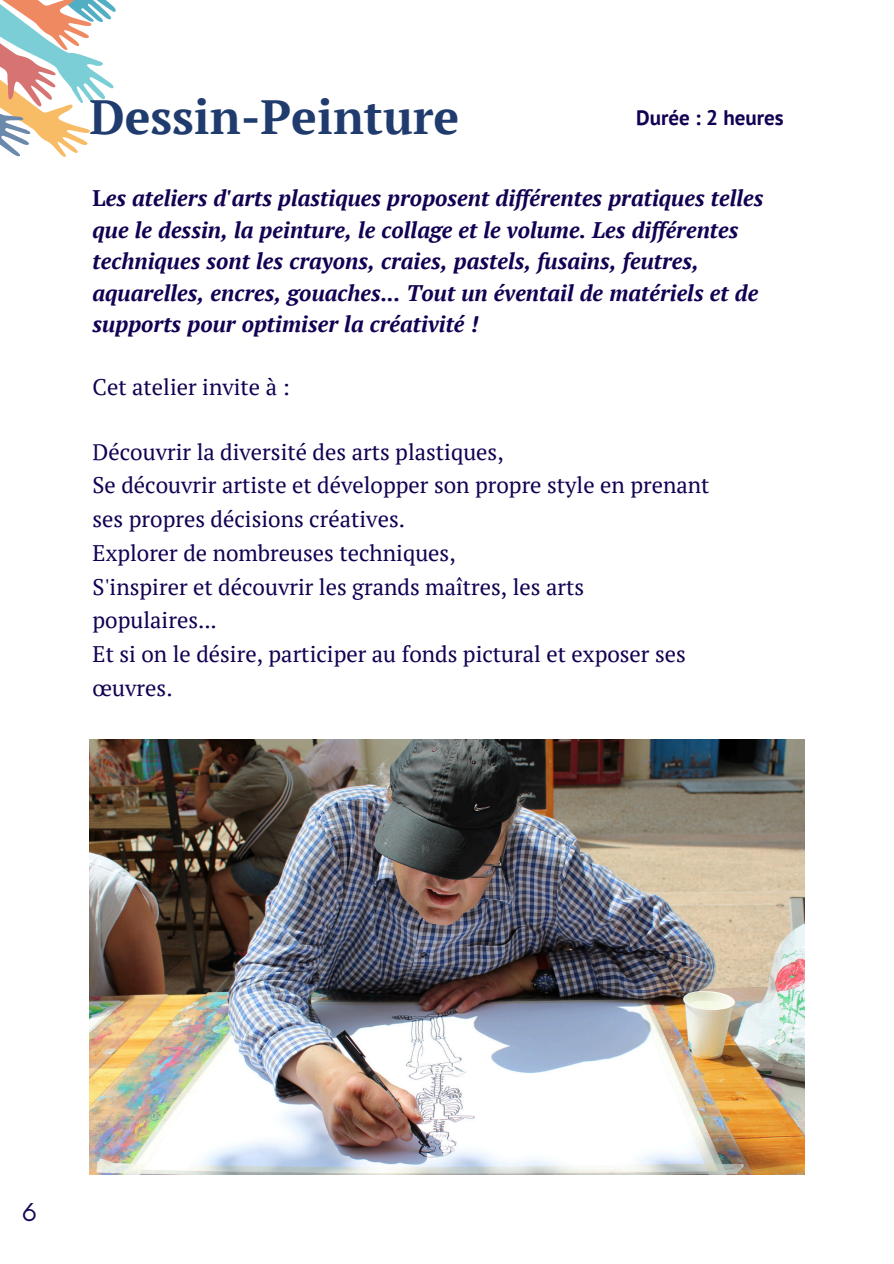
<style>
.page{position:relative;width:894px;height:1264px;background:#fff}
.page>*{position:absolute;margin:0;border:0;box-sizing:border-box;transform-origin:0 0}
.t1{font:700 48px "PT Serif";color:#203b6d}
.t2{font:24px "Now";color:#130052}
.t3{font:22.5px "PT Serif";color:#130052}
.t4{font:italic 700 22.5px/31.5px "PT Serif";color:#130052}
.t5{font:700 21px "PT Sans";color:#130052}
.s1{font-style:normal}
</style>
<div class="page">
<svg style="left:0;top:0;width:116px;height:157px"></svg>
<img style="left:89px;top:740px;width:715px;height:434px">
<h2 class="t1" style="left:89px;top:84px;width:371px">Dessin-Peinture</h2>
<h1 class="t5" style="left:636px;top:103px;width:149px">Durée : 2 heures</h1>
<h2 class="t4" style="left:92px;top:182px;width:672px"><span class="s1">L</span>es ateliers d'arts plastiques proposent différentes pratiques telles que le dessin, la peinture, le collage et le volume. Les différentes techniques sont les crayons, craies, pastels, fusains, feutres, aquarelles, encres, gouaches... Tout un éventail de matériels et de supports pour optimiser la créativité !</h2>
<p class="t3" style="left:92px;top:372px;width:199px">Cet atelier invite à :</p>
<p class="t3" style="left:92px;top:436px;width:412px">Découvrir la diversité des arts plastiques,</p>
<p class="t3" style="left:92px;top:470px;width:618px">Se découvrir artiste et développer son propre style en prenant</p>
<p class="t3" style="left:92px;top:504px;width:314px">ses propres décisions créatives.</p>
<p class="t3" style="left:92px;top:537px;width:364px">Explorer de nombreuses techniques,</p>
<p class="t3" style="left:92px;top:571px;width:493px">S'inspirer et découvrir les grands maîtres, les arts</p>
<p class="t3" style="left:92px;top:605px;width:126px">populaires...</p>
<p class="t3" style="left:92px;top:639px;width:594px">Et si on le désire, participer au fonds pictural et exposer ses</p>
<p class="t3" style="left:92px;top:672px;width:82px">œuvres.</p>
<p class="t2" style="left:21px;top:1198px;width:17px">6</p>
</div>
